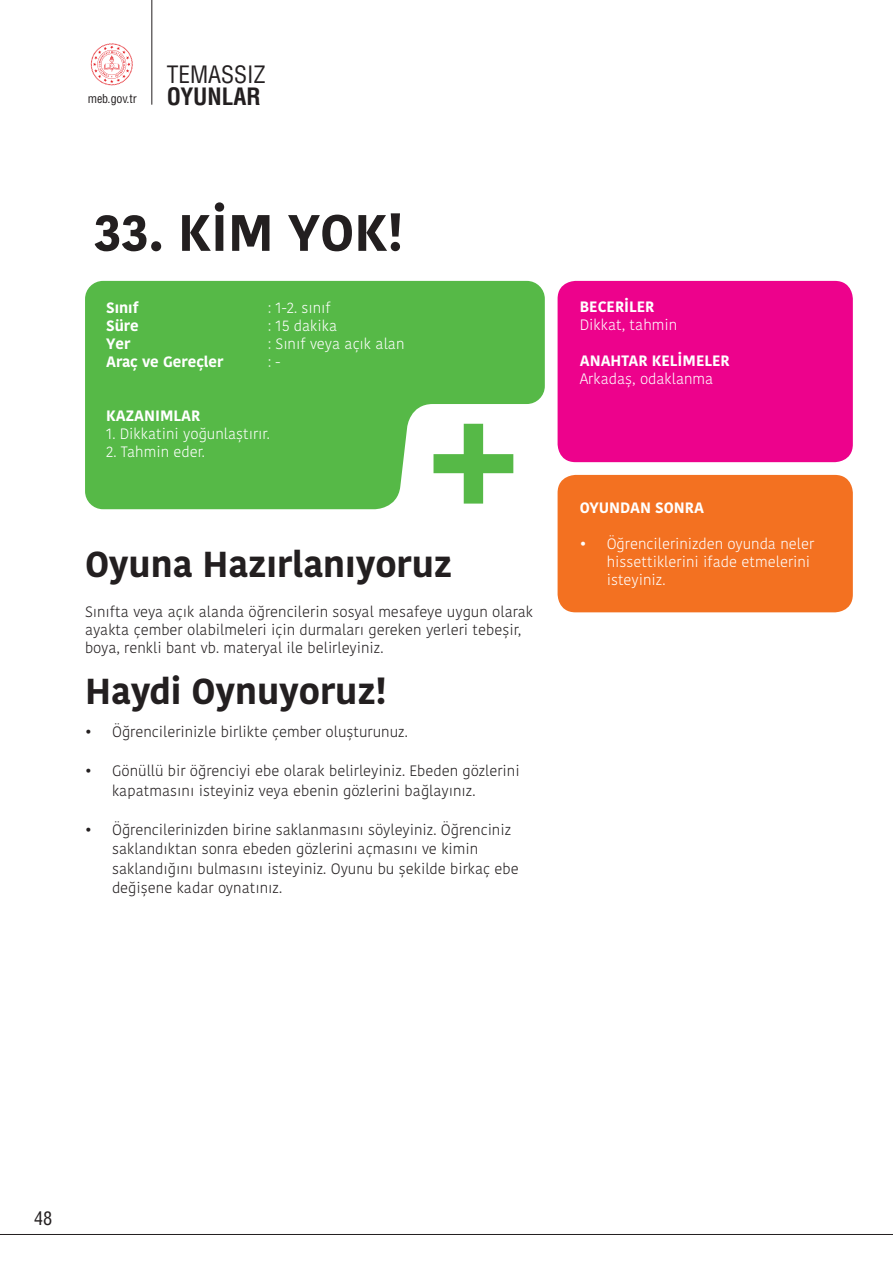
<style>
.page{position:relative;width:893px;height:1263px;background:#fff}
.page>*{position:absolute;margin:0;border:0;box-sizing:border-box;transform-origin:0 0}
.t1{font:700 51px "Kohinoor Bangla";color:#231f20}
.t2{font:700 36px "Kohinoor Bangla";color:#231f20}
.t3{font:23.4px "Helvetica Cond Normal Tr";color:#231f20}
.t4{font:23.4px "Helvetica Cond Bold Tr";color:#231f20}
.t5{font:18.3px "Helvetica Cond Normal Tr";color:#231f20}
.t6{font:300 15px/19.5px "Kohinoor Bangla";color:#231f20}
.t7{font:300 15px/18px "Kohinoor Bangla";color:#fff}
.t8{font:700 15px "Kohinoor Bangla";color:#fff}
.t9{font:12px "Helvetica Cond Normal Tr";color:#231f20}
</style>
<div class="page">
<hr style="left:0;top:1234px;width:893px;height:1px;background:#231f20">
<hr style="left:152px;top:0;width:1px;height:104px;background:#231f20">
<svg style="left:91px;top:43px;width:42px;height:42px"></svg>
<div style="left:558px;top:475px;width:295px;height:137px;background:#f37121;border-radius:18px"></div>
<div style="left:558px;top:281px;width:295px;height:181px;background:#ed028c;border-radius:18px"></div>
<svg style="left:85px;top:281px;width:460px;height:228px;background:#64bf56"></svg>
<svg style="left:433px;top:424px;width:80px;height:80px"></svg>
<h3 class="t3" style="left:167px;top:60px;width:100px">TEMASSIZ</h3>
<p class="t9" style="left:88px;top:91px;width:51px">meb.gov.tr</p>
<h3 class="t4" style="left:167px;top:82px;width:96px">OYUNLAR</h3>
<h1 class="t1" style="left:94px;top:188px;width:311px">33. KİM YOK!</h1>
<p class="t8" style="left:106px;top:294px;width:34px">Sınıf</p>
<p class="t7" style="left:268px;top:298px;width:64px">: 1-2. sınıf</p>
<p class="t8" style="left:106px;top:312px;width:34px">Süre</p>
<p class="t7" style="left:268px;top:316px;width:71px">: 15 dakika</p>
<p class="t8" style="left:106px;top:330px;width:26px">Yer</p>
<p class="t7" style="left:268px;top:334px;width:138px">: Sınıf veya açık alan</p>
<p class="t8" style="left:106px;top:348px;width:119px">Araç ve Gereçler</p>
<p class="t7" style="left:268px;top:352px;width:14px">: -</p>
<p class="t8" style="left:106px;top:402px;width:96px">KAZANIMLAR</p>
<p class="t7" style="left:106px;top:424px;width:165px">1. Dikkatini yoğunlaştırır.</p>
<p class="t7" style="left:106px;top:442px;width:100px">2. Tahmin eder.</p>
<h2 class="t2" style="left:85px;top:533px;width:369px">Oyuna Hazırlanıyoruz</h2>
<p class="t6" style="left:85px;top:602px;width:450px;line-height:18px">Sınıfta veya açık alanda öğrencilerin sosyal mesafeye uygun olarak ayakta çember olabilmeleri için durmaları gereken yerleri tebeşir, boya, renkli bant vb. materyal ile belirleyiniz.</p>
<h2 class="t2" style="left:85px;top:660px;width:303px">Haydi Oynuyoruz!</h2>
<p class="t6" style="left:85px;top:722px;width:324px">• Öğrencilerinizle birlikte çember oluşturunuz.</p>
<p class="t6" style="left:112px;top:761px;width:409px;text-indent:-27px">• Gönüllü bir öğrenciyi ebe olarak belirleyiniz. Ebeden gözlerini kapatmasını isteyiniz veya ebenin gözlerini bağlayınız.</p>
<p class="t6" style="left:112px;top:820px;width:408px;text-indent:-27px">• Öğrencilerinizden birine saklanmasını söyleyiniz. Öğrenciniz saklandıktan sonra ebeden gözlerini açmasını ve kimin saklandığını bulmasını isteyiniz. Oyunu bu şekilde birkaç ebe değişene kadar oynatınız.</p>
<p class="t8" style="left:580px;top:293px;width:76px">BECERİLER</p>
<p class="t7" style="left:580px;top:315px;width:99px">Dikkat, tahmin</p>
<p class="t8" style="left:580px;top:347px;width:152px">ANAHTAR KELİMELER</p>
<p class="t7" style="left:580px;top:369px;width:135px">Arkadaş, odaklanma</p>
<p class="t8" style="left:580px;top:495px;width:126px">OYUNDAN SONRA</p>
<p class="t7" style="left:607px;top:535px;width:209px;text-indent:-27px">• Öğrencilerinizden oyunda neler hissettiklerini ifade etmelerini isteyiniz.</p>
<p class="t5" style="left:34px;top:1207px;width:20px">48</p>
</div>
